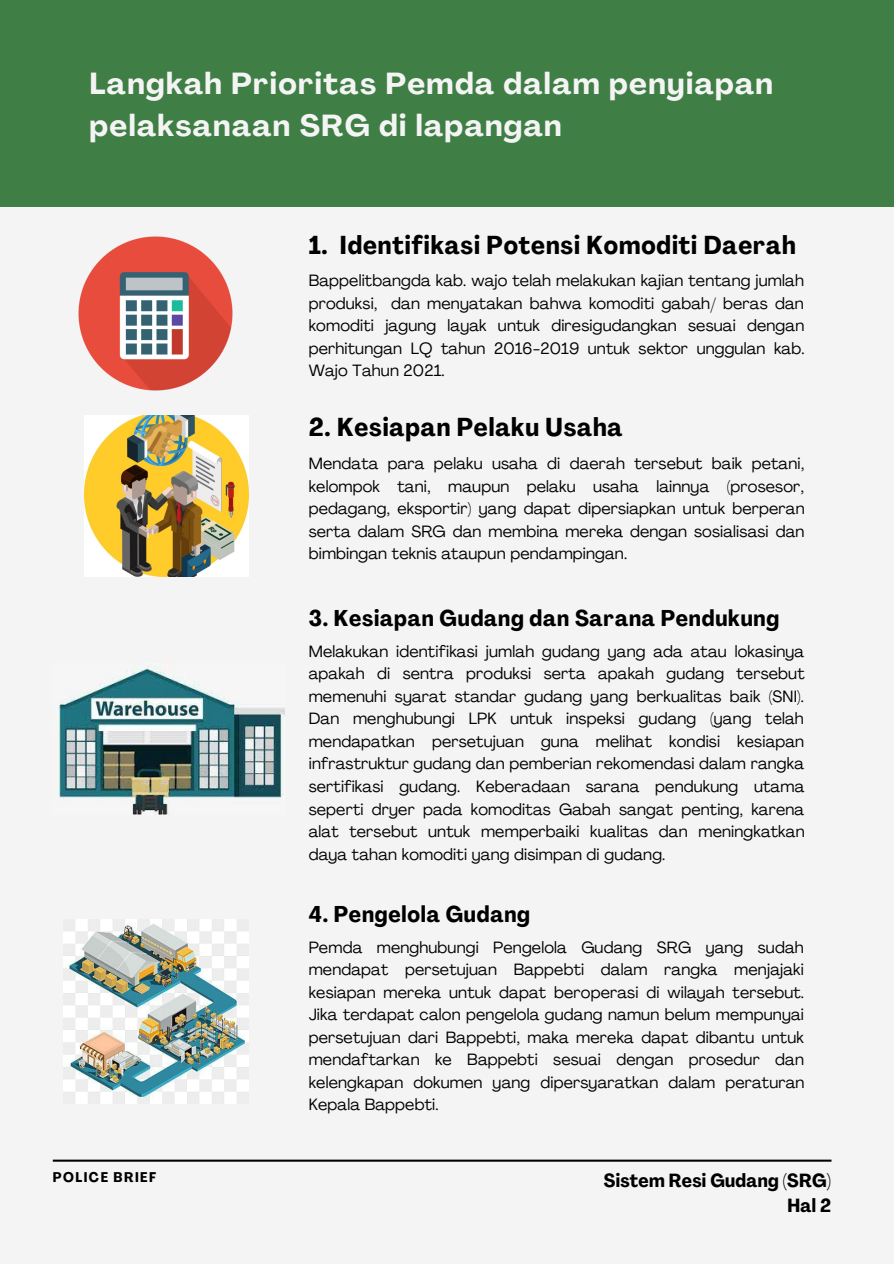
<style>
.page{position:relative;width:894px;height:1264px;background:#fff}
.page>*{position:absolute;margin:0;border:0;box-sizing:border-box;transform-origin:0 0}
.t1{font:700 30px/41.7px "Agrandir";letter-spacing:.045em;color:#f4f4f4}
.t2{font:700 condensed 25.5px "Agrandir";letter-spacing:.035em;color:#000}
.t3{font:700 condensed 22.5px "Agrandir";letter-spacing:.035em;color:#000}
.t4{font:700 condensed 18.75px "Agrandir";letter-spacing:.015em;color:#000}
.t5{font:16.2px/22.5px "Agrandir";letter-spacing:.01em;color:#000;text-align:justify}
.t6{font:700 condensed 13.8px "Agrandir";letter-spacing:.11em;color:#000}
</style>
<div class="page">
<div style="left:0;top:0;width:893px;height:1263px;background:#f4f4f4"></div>
<div style="left:0;top:0;width:893px;height:206px;background:#3f7e44"></div>
<hr style="left:53px;top:1159px;width:778px;height:2px;background:#000">
<img style="left:78px;top:236px;width:155px;height:155px">
<img style="left:84px;top:415px;width:165px;height:161px">
<img style="left:58px;top:663px;width:227px;height:151px">
<img style="left:64px;top:919px;width:185px;height:184px">
<p class="t1" style="left:89px;top:66px;width:685px">Langkah Prioritas Pemda dalam penyiapan pelaksanaan SRG di lapangan</p>
<p class="t2" style="left:308px;top:234px;width:488px">1. Identifikasi Potensi Komoditi Daerah</p>
<p class="t5" style="left:308px;top:271px;width:497px">Bappelitbangda kab. wajo telah melakukan kajian tentang jumlah produksi, dan menyatakan bahwa komoditi gabah/ beras dan komoditi jagung layak untuk diresigudangkan sesuai dengan perhitungan LQ tahun 2016-2019 untuk sektor unggulan kab.<br>Wajo Tahun 2021.</p>
<p class="t2" style="left:308px;top:417px;width:315px">2. Kesiapan Pelaku Usaha</p>
<p class="t5" style="left:308px;top:453px;width:497px">Mendata para pelaku usaha di daerah tersebut baik petani, kelompok tani, maupun pelaku usaha lainnya (prosesor, pedagang, eksportir) yang dapat dipersiapkan untuk berperan serta dalam SRG dan membina mereka dengan sosialisasi dan bimbingan teknis ataupun pendampingan.</p>
<p class="t3" style="left:308px;top:609px;width:472px">3. Kesiapan Gudang dan Sarana Pendukung</p>
<p class="t5" style="left:308px;top:641px;width:497px">Melakukan identifikasi jumlah gudang yang ada atau lokasinya apakah di sentra produksi serta apakah gudang tersebut memenuhi syarat standar gudang yang berkualitas baik (SNI).<br>Dan menghubungi LPK untuk inspeksi gudang (yang telah mendapatkan persetujuan guna melihat kondisi kesiapan infrastruktur gudang dan pemberian rekomendasi dalam rangka sertifikasi gudang. Keberadaan sarana pendukung utama seperti dryer pada komoditas Gabah sangat penting, karena alat tersebut untuk memperbaiki kualitas dan meningkatkan daya tahan komoditi yang disimpan di gudang.</p>
<p class="t3" style="left:308px;top:904px;width:223px">4. Pengelola Gudang</p>
<p class="t5" style="left:308px;top:937px;width:497px">Pemda menghubungi Pengelola Gudang SRG yang sudah mendapat persetujuan Bappebti dalam rangka menjajaki kesiapan mereka untuk dapat beroperasi di wilayah tersebut.<br>Jika terdapat calon pengelola gudang namun belum mempunyai persetujuan dari Bappebti, maka mereka dapat dibantu untuk mendaftarkan ke Bappebti sesuai dengan prosedur dan kelengkapan dokumen yang dipersyaratkan dalam peraturan Kepala Bappebti.</p>
<p class="t6" style="left:53px;top:1171px;width:105px">POLICE BRIEF</p>
<p class="t4" style="left:603px;top:1172px;width:228px">Sistem Resi Gudang (SRG)</p>
<p class="t4" style="left:787px;top:1198px;width:45px">Hal 2</p>
</div>
